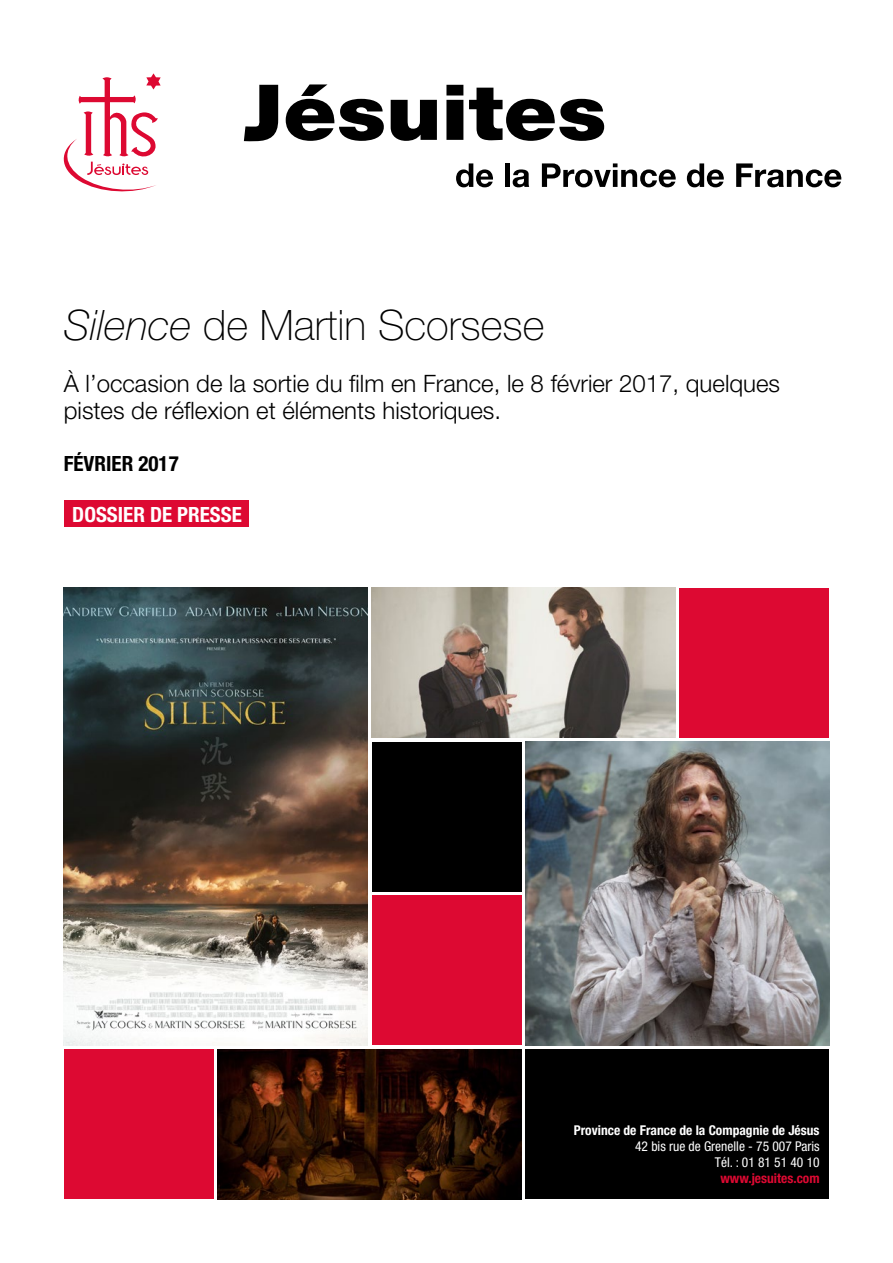
<style>
.page{position:relative;width:893px;height:1263px;background:#fff}
.page>*{position:absolute;margin:0;border:0;box-sizing:border-box;transform-origin:0 0}
.t1{font:100 42px "Helvetica Neue";color:#000}
.t2{font:300 24px/27px "Helvetica Neue";color:#000}
.t3{font:700 condensed 21px "Helvetica Neue";color:#fff}
.t4{font:700 condensed 21px "Helvetica Neue";color:#000}
.t5{font:condensed 13.5px/16.2px "Helvetica Neue";color:#fff;text-align:right}
.t6{font:700 condensed 13.5px "Helvetica Neue";color:#fff}
.t7{font:700 condensed 13.5px "Helvetica Neue";color:#dd0932}
.s1{font-style:italic}
</style>
<div class="page">
<div style="left:64px;top:500px;width:185px;height:26px;background:#dd0932"></div>
<svg style="left:244px;top:85px;width:34px;height:56px"></svg>
<svg style="left:286px;top:84px;width:98px;height:57px"></svg>
<svg style="left:391px;top:100px;width:46px;height:41px"></svg>
<svg style="left:446px;top:85px;width:17px;height:55px"></svg>
<svg style="left:469px;top:88px;width:135px;height:53px"></svg>
<svg style="left:456px;top:163px;width:37px;height:24px"></svg>
<div style="left:505px;top:163px;width:5px;height:24px;background:#000"></div>
<svg style="left:513px;top:169px;width:16px;height:18px"></svg>
<svg style="left:542px;top:163px;width:134px;height:24px"></svg>
<svg style="left:687px;top:163px;width:37px;height:24px"></svg>
<svg style="left:736px;top:163px;width:106px;height:24px"></svg>
<svg style="left:63px;top:73px;width:98px;height:119px"></svg>
<div style="left:679px;top:588px;width:150px;height:150px;background:#dd0932"></div>
<img style="left:372px;top:588px;width:303px;height:150px">
<img style="left:64px;top:588px;width:304px;height:457px">
<div style="left:372px;top:742px;width:149px;height:150px;background:#000"></div>
<img style="left:525px;top:742px;width:304px;height:303px">
<div style="left:372px;top:895px;width:149px;height:150px;background:#dd0932"></div>
<img style="left:218px;top:1049px;width:303px;height:150px">
<div style="left:64px;top:1049px;width:150px;height:150px;background:#dd0932"></div>
<div style="left:525px;top:1049px;width:304px;height:150px;background:#000"></div>
<h1 class="t1" style="left:64px;top:301px;width:482px"><span class="s1">Silence</span> de Martin Scorsese</h1>
<p class="t2" style="left:64px;top:370px;width:718px">À l’occasion de la sortie du film en France, le 8 février 2017, quelques pistes de réflexion et éléments historiques.</p>
<p class="t4" style="left:64px;top:451px;width:116px">FÉVRIER 2017</p>
<p class="t3" style="left:72px;top:502px;width:171px">DOSSIER DE PRESSE</p>
<p class="t6" style="left:574px;top:1122px;width:247px">Province de France de la Compagnie de Jésus</p>
<p class="t5" style="left:635px;top:1138px;width:186px">42 bis rue de Grenelle - 75 007 Paris<br>Tél. : 01 81 51 40 10</p>
<p class="t7" style="left:720px;top:1170px;width:101px">www.jesuites.com</p>
</div>
